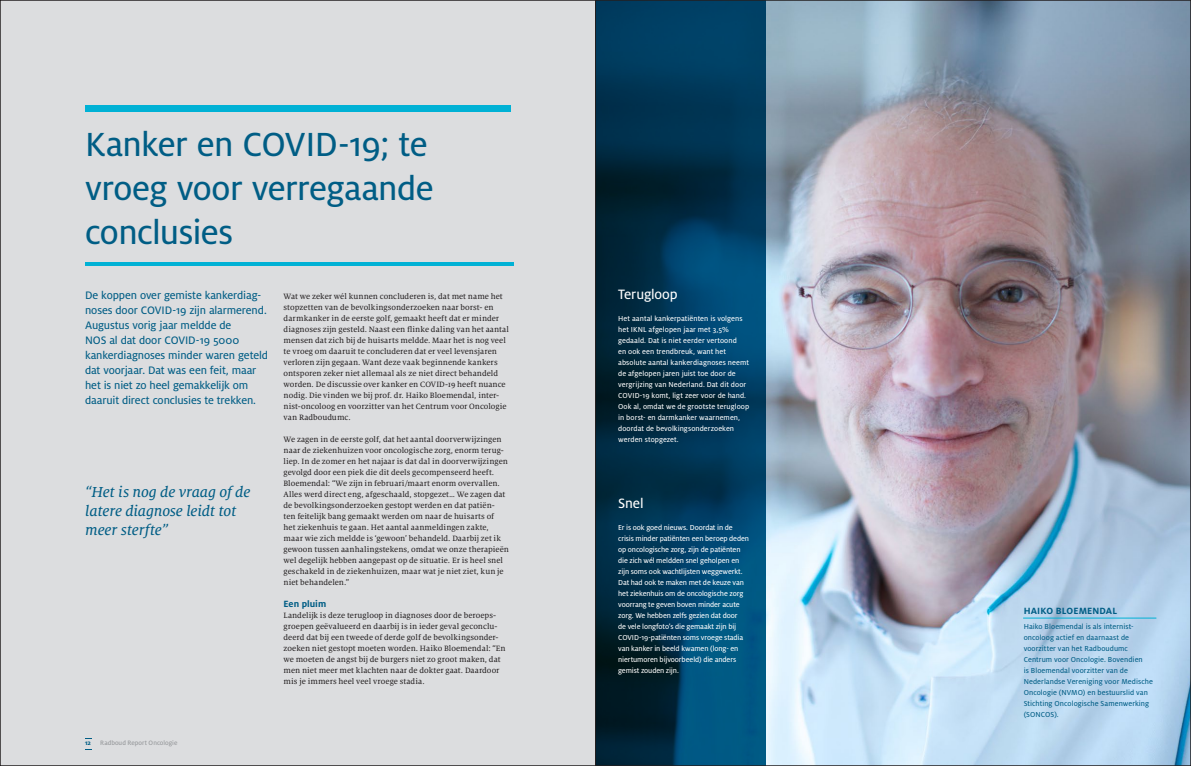
<style>
.page{position:relative;width:1191px;height:766px;background:#fff}
.page>*{position:absolute;margin:0;border:0;box-sizing:border-box;transform-origin:0 0}
.KOP_MIDDEL{font:37px/44px "Milo OT Text";letter-spacing:-.015em;color:#005d85}
.QUOTE{font:16px/19px "Milo Serif OT Text Ita";letter-spacing:-.01em;color:#005d85}
.SUBKOP{font:15px "Milo OT Text";letter-spacing:-.01em;color:#fff}
.INTRO_GROOT{font:12px/15px "Milo OT Text";letter-spacing:-.01em;color:#005d85}
.NAAM_BIJSCHRIFT{font:700 10px "Milo OT";letter-spacing:.01em;color:#005d85}
.TUSSENKOP{font:700 10px "Milo OT";color:#005d85}
.BODYTEKST{font:8.5px/11px "Milo Serif OT Text";letter-spacing:.005em;color:#231f20}
.BIJSCHRIFT{font:8px/11px "Milo OT Text";letter-spacing:-.005em;color:#fff}
.BIJSCHRIFT-2{font:8px/11px "Milo OT Text";letter-spacing:.005em;color:#005d85}
.t1{font:7px "Milo OT Text";letter-spacing:.005em;color:#939598}
.t2{font:700 7px "Milo OT";color:#005d85}
</style>
<div class="page">
<img style="left:765px;top:2px;width:424px;height:761px">
<div style="left:0;top:0;width:595px;height:765px;background:#dcdddf"></div>
<svg style="left:596px;top:2px;width:169px;height:761px;background:#003755"></svg>
<div style="left:85px;top:106px;width:425px;height:6px;background:#00b1d5"></div>
<hr style="left:85px;top:262px;width:428px;height:4px;background:#00b1d5">
<hr style="left:1023px;top:617px;width:133px;height:1px;background:#00b1d5">
<hr style="left:595px;top:0;width:1px;height:765px;background:#231f20">
<p class="KOP_MIDDEL" style="left:85px;top:122px;width:350px">Kanker en COVID-19; te vroeg voor verregaande conclusies</p>
<p class="INTRO_GROOT" style="left:85px;top:288px;width:184px">De koppen over gemiste kankerdiag&shy;noses door COVID-19 zijn alarmerend.<br>Augustus vorig jaar meldde de<br>NOS al dat door COVID-19 5000 kankerdiagnoses minder waren geteld dat voorjaar. Dat was een feit, maar het is niet zo heel gemakkelijk om daaruit direct conclusies te trekken.</p>
<p class="BODYTEKST" style="left:283px;top:291px;width:227px">Wat we zeker wél kunnen concluderen is, dat met name het stopzetten van de bevolkingsonderzoeken naar borst- en darmkanker in de eerste golf, gemaakt heeft dat er minder diagnoses zijn gesteld. Naast een flinke daling van het aantal mensen dat zich bij de huisarts meldde. Maar het is nog veel te vroeg om daaruit te concluderen dat er veel levensjaren verloren zijn gegaan. Want deze vaak beginnende kankers ontsporen zeker niet allemaal als ze niet direct behandeld worden. De discussie over kanker en COVID-19 heeft nuance nodig. Die vinden we bij prof. dr. Haiko Bloemendal, inter&shy;nist-oncoloog en voorzitter van het Centrum voor Oncologie van Radboudumc.</p>
<p class="BODYTEKST" style="left:283px;top:434px;width:227px">We zagen in de eerste golf, dat het aantal doorverwijzingen naar de ziekenhuizen voor oncologische zorg, enorm terug&shy;liep. In de zomer en het najaar is dat dal in doorverwijzingen gevolgd door een piek die dit deels gecompenseerd heeft.<br>Bloemendal: “We zijn in februari/maart enorm overvallen.<br>Alles werd direct eng, afgeschaald, stopgezet… We zagen dat de bevolkingsonderzoeken gestopt werden en dat patiën&shy;ten feitelijk bang gemaakt werden om naar de huisarts of<br>het ziekenhuis te gaan. Het aantal aanmeldingen zakte, maar wie zich meldde is ‘gewoon’ behandeld. Daarbij zet ik gewoon tussen aanhalingstekens, omdat we onze therapieën wel degelijk hebben aangepast op de situatie. Er is heel snel geschakeld in de ziekenhuizen, maar wat je niet ziet, kun je niet behandelen.”</p>
<p class="TUSSENKOP" style="left:283px;top:598px;width:44px">Een pluim</p>
<p class="BODYTEKST" style="left:283px;top:610px;width:224px">Landelijk is deze terugloop in diagnoses door de beroeps&shy;groepen geëvalueerd en daarbij is in ieder geval geconclu&shy;deerd dat bij een tweede of derde golf de bevolkingsonder&shy;zoeken niet gestopt moeten worden. Haiko Bloemendal: “En we moeten de angst bij de burgers niet zo groot maken, dat men niet meer met klachten naar de dokter gaat. Daardoor mis je immers heel veel vroege stadia.</p>
<p class="QUOTE" style="left:85px;top:483px;width:167px">“Het is nog de vraag of de latere diagnose leidt tot meer sterfte”</p>
<p class="t2" style="left:85px;top:739px;width:7px">12</p>
<p class="t1" style="left:100px;top:739px;width:79px">Radboud Report Oncologie</p>
<p class="SUBKOP" style="left:618px;top:286px;width:61px">Terugloop</p>
<p class="BIJSCHRIFT" style="left:618px;top:313px;width:133px">Het aantal kankerpatiënten is volgens het IKNL afgelopen jaar met 3,5% gedaald. Dat is niet eerder vertoond<br>en ook een trendbreuk, want het absolute aantal kankerdiagnoses neemt de afgelopen jaren juist toe door de vergrijzing van Nederland. Dat dit door COVID-19 komt, ligt zeer voor de hand.<br>Ook al, omdat we de grootste terugloop in borst- en darmkanker waarnemen, doordat de bevolkingsonderzoeken werden stopgezet.</p>
<p class="SUBKOP" style="left:618px;top:495px;width:27px">Snel</p>
<p class="BIJSCHRIFT" style="left:618px;top:522px;width:132px">Er is ook goed nieuws. Doordat in de crisis minder patiënten een beroep deden op oncologische zorg, zijn de patiënten die zich wél meldden snel geholpen en zijn soms ook wachtlijsten weggewerkt.<br>Dat had ook te maken met de keuze van het ziekenhuis om de oncologische zorg voorrang te geven boven minder acute zorg. We hebben zelfs gezien dat door<br>de vele longfoto’s die gemaakt zijn bij COVID-19-patiënten soms vroege stadia van kanker in beeld kwamen (long- en niertumoren bijvoorbeeld) die anders gemist zouden zijn.</p>
<p class="NAAM_BIJSCHRIFT" style="left:1023px;top:604px;width:95px">HAIKO BLOEMENDAL</p>
<p class="BIJSCHRIFT-2" style="left:1023px;top:621px;width:131px">Haiko Bloemendal is als internist&shy;oncoloog actief en daarnaast de voorzitter van het Radboudumc<br>Centrum voor Oncologie. Bovendien<br>is Bloemendal voorzitter van de<br>Nederlandse Vereniging voor Medische<br>Oncologie (NVMO) en bestuurslid van<br>Stichting Oncologische Samenwerking (SONCOS).</p>
</div>
